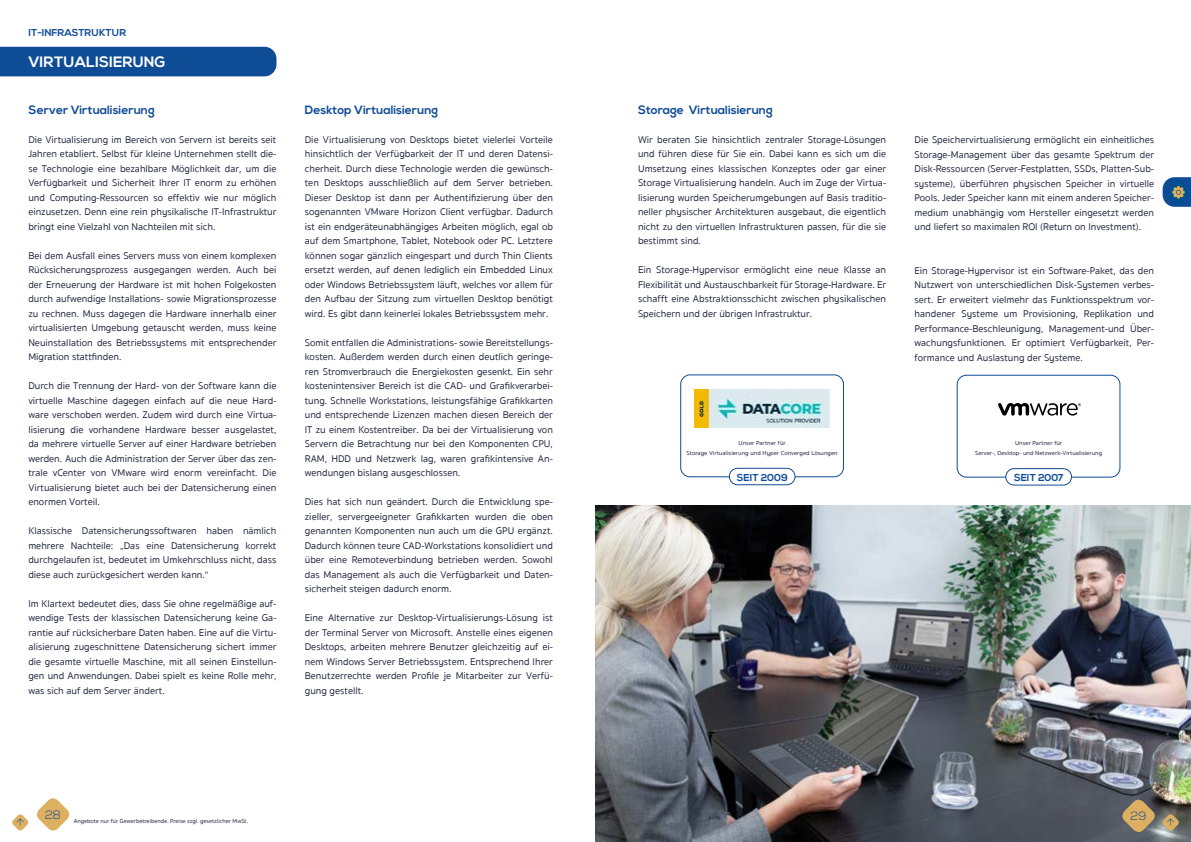
<style>
.page{position:relative;width:1191px;height:842px;background:#fff}
.page>*{position:absolute;margin:0;border:0;box-sizing:border-box;transform-origin:0 0}
.t1{font:700 15px "Nexa";color:#fff}
.t2{font:700 12px "Nexa";color:#0f4c96}
.t3{font:300 12px "Nexa";color:#0f4c96}
.t4{font:10px/14.5px "Sukhumvit Set Text";color:#181e37;text-align:justify}
.t5{font:700 10px "Nexa";color:#0f4c96}
.t6{font:6px/10px "Sukhumvit Set Text";color:#181e37;text-align:center;scale:1.05 1}
.t7{font:6px "Sukhumvit Set Text";color:#181e37}
</style>
<div class="page">
<div style="left:0;top:47px;width:276px;height:29px;background:#0f4c96"></div>
<img style="left:595px;top:505px;width:596px;height:337px">
<div style="left:957px;top:375px;width:163px;height:102px;border:1px solid #0f4c96;border-radius:9px"></div>
<div style="left:1005px;top:469px;width:66px;height:16px;background:#fff;border-radius:8px"></div>
<div style="left:1005px;top:468px;width:66px;height:17px;border:1px solid #0f4c96;border-radius:8px"></div>
<svg style="left:998px;top:403px;width:82px;height:13px"></svg>
<div style="left:680px;top:375px;width:163px;height:102px;border:1px solid #0f4c96;border-radius:9px"></div>
<div style="left:729px;top:468px;width:66px;height:17px;background:#fff;border-radius:8px"></div>
<div style="left:729px;top:468px;width:66px;height:17px;border:1px solid #0f4c96;border-radius:8px"></div>
<img style="left:695px;top:389px;width:134px;height:39px">
<svg style="left:1162px;top:177px;width:29px;height:30px"></svg>
<svg style="left:12px;top:798px;width:58px;height:33px"></svg>
<svg style="left:1119px;top:797px;width:61px;height:38px"></svg>
<p class="t5" style="left:28px;top:27px;width:99px">IT-INFRASTRUKTUR</p>
<h1 class="t1" style="left:28px;top:53px;width:139px">VIRTUALISIERUNG</h1>
<p class="t2" style="left:28px;top:103px;width:128px">Server Virtualisierung</p>
<p class="t4" style="left:28px;top:133px;width:250px">Die Virtualisierung im Bereich von Servern ist bereits seit Jahren etabliert. Selbst für kleine Unternehmen stellt die&shy;se Technologie eine bezahlbare Möglichkeit dar, um die Verfügbarkeit und Sicherheit Ihrer IT enorm zu erhöhen und Computing-Ressourcen so effektiv wie nur möglich einzusetzen. Denn eine rein physikalische IT-Infrastruktur bringt eine Vielzahl von Nachteilen mit sich.</p>
<p class="t4" style="left:28px;top:249px;width:250px">Bei dem Ausfall eines Servers muss von einem komplexen Rücksicherungsprozess ausgegangen werden. Auch bei der Erneuerung der Hardware ist mit hohen Folgekosten durch aufwendige Installations- sowie Migrationsprozesse zu rechnen. Muss dagegen die Hardware innerhalb einer virtualisierten Umgebung getauscht werden, muss keine Neuinstallation des Betriebssystems mit entsprechender Migration stattfinden.</p>
<p class="t4" style="left:28px;top:379px;width:250px">Durch die Trennung der Hard- von der Software kann die virtuelle Maschine dagegen einfach auf die neue Hard&shy;ware verschoben werden. Zudem wird durch eine Virtua&shy;lisierung die vorhandene Hardware besser ausgelastet, da mehrere virtuelle Server auf einer Hardware betrieben werden. Auch die Administration der Server über das zen&shy;trale vCenter von VMware wird enorm vereinfacht. Die Virtualisierung bietet auch bei der Datensicherung einen enormen Vorteil.</p>
<p class="t4" style="left:28px;top:524px;width:250px">Klassische Datensicherungssoftwaren haben nämlich mehrere Nachteile: „Das eine Datensicherung korrekt durchgelaufen ist, bedeutet im Umkehrschluss nicht, dass diese auch zurückgesichert werden kann.“</p>
<p class="t4" style="left:28px;top:597px;width:250px">Im Klartext bedeutet dies, dass Sie ohne regelmäßige auf&shy;wendige Tests der klassischen Datensicherung keine Ga&shy;rantie auf rücksicherbare Daten haben. Eine auf die Virtu&shy;alisierung zugeschnittene Datensicherung sichert immer die gesamte virtuelle Maschine, mit all seinen Einstellun&shy;gen und Anwendungen. Dabei spielt es keine Rolle mehr, was sich auf dem Server ändert.</p>
<p class="t2" style="left:305px;top:103px;width:135px">Desktop Virtualisierung</p>
<p class="t4" style="left:305px;top:133px;width:250px">Die Virtualisierung von Desktops bietet vielerlei Vorteile hinsichtlich der Verfügbarkeit der IT und deren Datensi&shy;cherheit. Durch diese Technologie werden die gewünsch&shy;ten Desktops ausschließlich auf dem Server betrieben.<br>Dieser Desktop ist dann per Authentifizierung über den sogenannten VMware Horizon Client verfügbar. Dadurch ist ein endgeräteunabhängiges Arbeiten möglich, egal ob auf dem Smartphone, Tablet, Notebook oder PC. Letztere können sogar gänzlich eingespart und durch Thin Clients ersetzt werden, auf denen lediglich ein Embedded Linux oder Windows Betriebssystem läuft, welches vor allem für den Aufbau der Sitzung zum virtuellen Desktop benötigt wird. Es gibt dann keinerlei lokales Betriebssystem mehr.</p>
<p class="t4" style="left:305px;top:336px;width:250px">Somit entfallen die Administrations- sowie Bereitstellungs&shy;kosten. Außerdem werden durch einen deutlich geringe&shy;ren Stromverbrauch die Energiekosten gesenkt. Ein sehr kostenintensiver Bereich ist die CAD- und Grafikverarbei&shy;tung. Schnelle Workstations, leistungsfähige Grafikkarten und entsprechende Lizenzen machen diesen Bereich der IT zu einem Kostentreiber. Da bei der Virtualisierung von Servern die Betrachtung nur bei den Komponenten CPU, RAM, HDD und Netzwerk lag, waren grafikintensive An&shy;wendungen bislang ausgeschlossen.</p>
<p class="t4" style="left:305px;top:495px;width:250px">Dies hat sich nun geändert. Durch die Entwicklung spe&shy;zieller, servergeeigneter Grafikkarten wurden die oben genannten Komponenten nun auch um die GPU ergänzt.<br>Dadurch können teure CAD-Workstations konsolidiert und über eine Remoteverbindung betrieben werden. Sowohl das Management als auch die Verfügbarkeit und Daten&shy;sicherheit steigen dadurch enorm.</p>
<p class="t4" style="left:305px;top:611px;width:250px">Eine Alternative zur Desktop-Virtualisierungs-Lösung ist der Terminal Server von Microsoft. Anstelle eines eigenen Desktops, arbeiten mehrere Benutzer gleichzeitig auf ei&shy;nem Windows Server Betriebssystem. Entsprechend Ihrer Benutzerrechte werden Profile je Mitarbeiter zur Verfü&shy;gung gestellt.</p>
<p class="t2" style="left:638px;top:103px;width:136px">Storage Virtualisierung</p>
<p class="t4" style="left:638px;top:133px;width:250px">Wir beraten Sie hinsichtlich zentraler Storage-Lösungen und führen diese für Sie ein. Dabei kann es sich um die Umsetzung eines klassischen Konzeptes oder gar einer Storage Virtualisierung handeln. Auch im Zuge der Virtua&shy;lisierung wurden Speicherumgebungen auf Basis traditio&shy;neller physischer Architekturen ausgebaut, die eigentlich nicht zu den virtuellen Infrastrukturen passen, für die sie bestimmt sind.</p>
<p class="t4" style="left:638px;top:263px;width:250px">Ein Storage-Hypervisor ermöglicht eine neue Klasse an Flexibilität und Austauschbarkeit für Storage-Hardware. Er schafft eine Abstraktionsschicht zwischen physikalischen Speichern und der übrigen Infrastruktur.</p>
<p class="t4" style="left:914px;top:133px;width:241px">Die Speichervirtualisierung ermöglicht ein einheitliches Storage-Management über das gesamte Spektrum der Disk-Ressourcen (Server-Festplatten, SSDs, Platten-Sub&shy;systeme), überführen physischen Speicher in virtuelle Pools. Jeder Speicher kann mit einem anderen Speicher&shy;medium unabhängig vom Hersteller eingesetzt werden und liefert so maximalen ROI (Return on Investment).</p>
<p class="t4" style="left:914px;top:263px;width:241px">Ein Storage-Hypervisor ist ein Software-Paket, das den Nutzwert von unterschiedlichen Disk-Systemen verbes&shy;sert. Er erweitert vielmehr das Funktionsspektrum vor&shy;handener Systeme um Provisioning, Replikation und Performance-Beschleunigung, Management-und Über&shy;wachungsfunktionen. Er optimiert Verfügbarkeit, Per&shy;formance und Auslastung der Systeme.</p>
<p class="t6" style="left:686px;top:438px;width:146px">Unser Partner für<br>Storage Virtualisierung und Hyper Converged Lösungen</p>
<p class="t5" style="left:737px;top:471px;width:53px">SEIT 2009</p>
<p class="t6" style="left:975px;top:438px;width:123px">Unser Partner für<br>Server-, Desktop- und Netzwerk-Virtualisierung</p>
<p class="t5" style="left:1014px;top:472px;width:51px">SEIT 2007</p>
<p class="t3" style="left:45px;top:808px;width:18px">28</p>
<p class="t3" style="left:1130px;top:809px;width:17px">29</p>
<p class="t7" style="left:74px;top:817px;width:176px">Angebote nur für Gewerbetreibende. Preise zzgl. gesetzlicher MwSt.</p>
</div>
